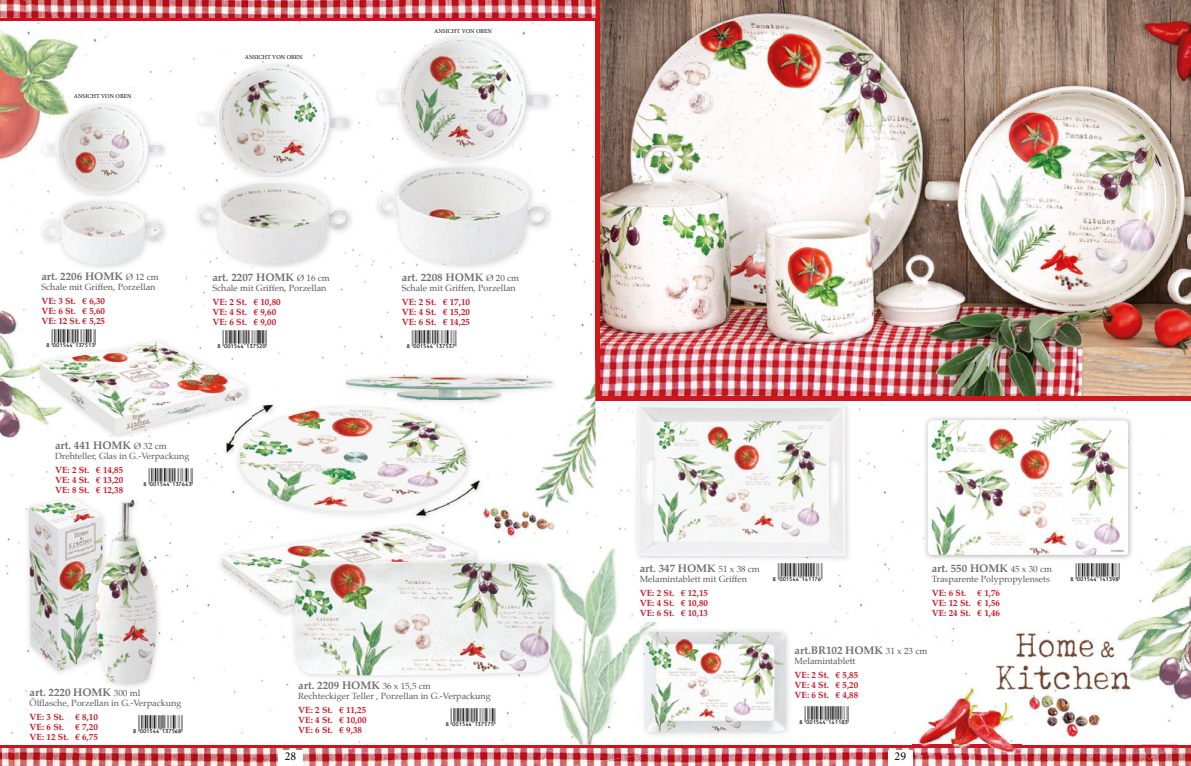
<style>
.page{position:relative;width:1191px;height:766px;background:#fff}
.page>*{position:absolute;margin:0;border:0;box-sizing:border-box;transform-origin:0 0}
.t1{font:18px "Ean Bwr P36 Tt";color:#000}
.t2{font:12px "Minion Pro";color:#000}
.t3{font:700 11px "Palatino";color:#706f6f}
.t4{font:700 9px/10px "Palatino";color:#ca1526;text-align:justify}
.t5{font:9px "Palatino";color:#575756}
.t6{font:6px "Minion Pro";letter-spacing:.005em;color:#000}
.s1{font-weight:400;font-size:9px;color:#575756}
</style>
<div class="page">
<img style="left:485px;top:507px;width:70px;height:30px">
<img style="left:556px;top:546px;width:101px;height:198px">
<img style="left:61px;top:0;width:534px;height:18px">
<img style="left:0;top:747px;width:1191px;height:18px">
<img style="left:542px;top:747px;width:136px;height:18px">
<hr style="left:0;top:18px;width:1191px;height:3px;background:#ca1526">
<hr style="left:0;top:744px;width:1191px;height:3px;background:#ca1526">
<img style="left:600px;top:0;width:591px;height:395px">
<img style="left:995px;top:631px;width:81px;height:107px">
<img style="left:912px;top:673px;width:109px;height:81px">
<img style="left:912px;top:673px;width:23px;height:54px">
<img style="left:987px;top:672px;width:34px;height:66px">
<img style="left:0;top:22px;width:108px;height:164px">
<img style="left:0;top:0;width:61px;height:18px">
<img style="left:495px;top:358px;width:101px;height:159px">
<img style="left:496px;top:502px;width:61px;height:15px">
<img style="left:1076px;top:538px;width:115px;height:198px">
<img style="left:1142px;top:747px;width:29px;height:12px">
<img style="left:1141px;top:744px;width:36px;height:1px">
<img style="left:1078px;top:624px;width:67px;height:112px">
<img style="left:0;top:308px;width:48px;height:172px">
<div style="left:37px;top:268px;width:135px;height:81px;background:#fff"></div>
<div style="left:638px;top:558px;width:192px;height:63px;background:#fff"></div>
<div style="left:923px;top:558px;width:204px;height:61px;background:#fff"></div>
<img style="left:633px;top:399px;width:219px;height:161px">
<img style="left:633px;top:543px;width:12px;height:20px">
<img style="left:638px;top:558px;width:192px;height:5px">
<img style="left:638px;top:404px;width:208px;height:152px">
<img style="left:923px;top:416px;width:211px;height:142px">
<svg style="left:1124px;top:552px;width:10px;height:9px"></svg>
<img style="left:934px;top:558px;width:193px;height:3px">
<img style="left:927px;top:419px;width:201px;height:135px">
<img style="left:677px;top:630px;width:113px;height:105px">
<img style="left:640px;top:626px;width:37px;height:112px">
<img style="left:644px;top:631px;width:142px;height:100px">
<img style="left:222px;top:525px;width:252px;height:88px">
<img style="left:308px;top:556px;width:251px;height:122px">
<img style="left:510px;top:558px;width:49px;height:123px">
<img style="left:289px;top:556px;width:185px;height:55px">
<img style="left:294px;top:561px;width:258px;height:114px">
<img style="left:25px;top:507px;width:62px;height:167px">
<img style="left:29px;top:498px;width:62px;height:173px">
<img style="left:115px;top:557px;width:48px;height:130px">
<img style="left:91px;top:509px;width:4px;height:149px">
<img style="left:95px;top:499px;width:61px;height:185px">
<img style="left:42px;top:201px;width:121px;height:64px">
<img style="left:82px;top:100px;width:84px;height:55px">
<img style="left:38px;top:100px;width:44px;height:86px">
<img style="left:42px;top:104px;width:121px;height:93px">
<img style="left:197px;top:60px;width:157px;height:208px">
<img style="left:199px;top:182px;width:150px;height:83px">
<img style="left:197px;top:177px;width:157px;height:5px">
<img style="left:199px;top:65px;width:149px;height:114px">
<img style="left:377px;top:200px;width:174px;height:69px">
<img style="left:396px;top:268px;width:131px;height:1px">
<img style="left:379px;top:167px;width:168px;height:98px">
<img style="left:379px;top:36px;width:168px;height:125px">
<img style="left:473px;top:411px;width:7px;height:81px">
<img style="left:237px;top:405px;width:236px;height:113px">
<img style="left:239px;top:407px;width:228px;height:106px">
<img style="left:35px;top:337px;width:31px;height:104px">
<img style="left:37px;top:337px;width:29px;height:12px">
<img style="left:52px;top:437px;width:14px;height:4px">
<img style="left:230px;top:435px;width:5px;height:6px">
<img style="left:235px;top:406px;width:17px;height:35px">
<svg style="left:246px;top:435px;width:6px;height:6px"></svg>
<img style="left:40px;top:341px;width:206px;height:94px">
<img style="left:345px;top:371px;width:214px;height:36px">
<img style="left:345px;top:400px;width:140px;height:7px">
<svg style="left:473px;top:403px;width:6px;height:4px"></svg>
<img style="left:341px;top:402px;width:132px;height:5px">
<img style="left:346px;top:376px;width:207px;height:24px">
<div style="left:888px;top:750px;width:24px;height:15px;background:#fff"></div>
<div style="left:279px;top:750px;width:24px;height:15px;background:#fff"></div>
<p class="t6" style="left:74px;top:92px;width:59px">ANSICHT VON OBEN</p>
<p class="t6" style="left:245px;top:53px;width:59px">ANSICHT VON OBEN</p>
<p class="t6" style="left:434px;top:27px;width:59px">ANSICHT VON OBEN</p>
<p class="t3" style="left:41px;top:266px;width:119px">art. 2206 HOMK <span class="s1">Ø 12 cm</span></p>
<p class="t5" style="left:41px;top:279px;width:116px">Schale mit Griffen, Porzellan</p>
<p class="t4" style="left:41px;top:295px;width:65px">VE: 3 St. € 6,30<br>VE: 6 St. € 5,60<br>VE: 12 St. € 5,25</p>
<p class="t3" style="left:212px;top:267px;width:119px">art. 2207 HOMK <span class="s1">Ø 16 cm</span></p>
<p class="t5" style="left:212px;top:280px;width:116px">Schale mit Griffen, Porzellan</p>
<p class="t4" style="left:212px;top:296px;width:70px;text-align:left">VE: 2 St. € 10,80<br>VE: 4 St. € 9,60<br>VE: 6 St. € 9,00</p>
<p class="t3" style="left:402px;top:267px;width:119px">art. 2208 HOMK <span class="s1">Ø 20 cm</span></p>
<p class="t5" style="left:402px;top:280px;width:116px">Schale mit Griffen, Porzellan</p>
<p class="t4" style="left:402px;top:296px;width:70px">VE: 2 St. € 17,10<br>VE: 4 St. € 15,20<br>VE: 6 St. € 14,25</p>
<h1 class="t1" style="left:41px;top:329px;width:56px">+!0A1FE4-BDHFBD!</h1>
<h1 class="t1" style="left:212px;top:330px;width:56px">+!0A1FE4-BDHFCA!</h1>
<h1 class="t1" style="left:402px;top:330px;width:56px">+!0A1FE4-BDHFDH!</h1>
<p class="t3" style="left:55px;top:436px;width:113px">art. 441 HOMK <span class="s1">Ø 32 cm</span></p>
<p class="t5" style="left:55px;top:448px;width:136px">Drehteller, Glas in G.-Verpackung</p>
<p class="t4" style="left:55px;top:464px;width:70px">VE: 2 St. € 14,85<br>VE: 4 St. € 13,20<br>VE: 8 St. € 12,38</p>
<h1 class="t1" style="left:138px;top:468px;width:56px">+!0A1FE4-BDHGED!</h1>
<p class="t3" style="left:298px;top:676px;width:134px">art. 2209 HOMK <span class="s1">36 x 15,5 cm</span></p>
<p class="t5" style="left:298px;top:688px;width:194px">Rechteckiger Teller , Porzellan in G.-Verpackung</p>
<p class="t4" style="left:298px;top:705px;width:70px">VE: 2 St. € 11,25<br>VE: 4 St. € 10,00<br>VE: 6 St. € 9,38</p>
<p class="t3" style="left:30px;top:682px;width:112px">art. 2220 HOMK <span class="s1">300 ml</span></p>
<p class="t5" style="left:30px;top:695px;width:153px">Ölflasche, Porzellan in G.-Verpackung</p>
<p class="t4" style="left:30px;top:711px;width:36px">VE: 3 St.</p>
<p class="t4" style="left:75px;top:711px;width:24px">€ 8,10</p>
<p class="t4" style="left:30px;top:721px;width:36px">VE: 6 St.</p>
<h1 class="t1" style="left:128px;top:715px;width:56px">+!0A1FE4-BDHFGI!</h1>
<h1 class="t1" style="left:441px;top:708px;width:56px">+!0A1FE4-BDHFHF!</h1>
<p class="t4" style="left:30px;top:721px;width:70px;text-align:right">€ 7,20<br>VE: 12 St. € 6,75</p>
<p class="t3" style="left:639px;top:558px;width:122px">art. 347 HOMK <span class="s1">51 x 38 cm</span></p>
<p class="t5" style="left:640px;top:571px;width:109px">Melamintablett mit Griffen</p>
<p class="t4" style="left:640px;top:587px;width:70px">VE: 2 St. € 12,15<br>VE: 4 St. € 10,80<br>VE: 6 St. € 10,13</p>
<h1 class="t1" style="left:768px;top:562px;width:56px">+!0A1FE4-BEBBHG!</h1>
<p class="t3" style="left:931px;top:558px;width:122px">art. 550 HOMK <span class="s1">45 x 30 cm</span></p>
<p class="t5" style="left:931px;top:571px;width:120px">Trasparente Polypropylensets</p>
<p class="t4" style="left:931px;top:587px;width:36px">VE: 6 St.</p>
<p class="t4" style="left:931px;top:587px;width:70px;text-indent:46px">€ 1,76<br>VE: 12 St. € 1,56<br>VE: 24 St. € 1,46</p>
<p class="t3" style="left:794px;top:641px;width:134px">art.BR102 HOMK <span class="s1">31 x 23 cm</span></p>
<p class="t5" style="left:794px;top:653px;width:62px">Melamintablett</p>
<p class="t4" style="left:794px;top:670px;width:65px">VE: 2 St. € 5,85<br>VE: 4 St. € 5,20<br>VE: 6 St. € 4,88</p>
<h1 class="t1" style="left:794px;top:706px;width:56px">+!0A1FE4-BEBBID!</h1>
<h2 class="t2" style="left:285px;top:748px;width:13px">28</h2>
<h2 class="t2" style="left:894px;top:748px;width:13px">29</h2>
<h1 class="t1" style="left:1065px;top:562px;width:56px">+!0A1FE4-BEBDJI!</h1>
</div>
